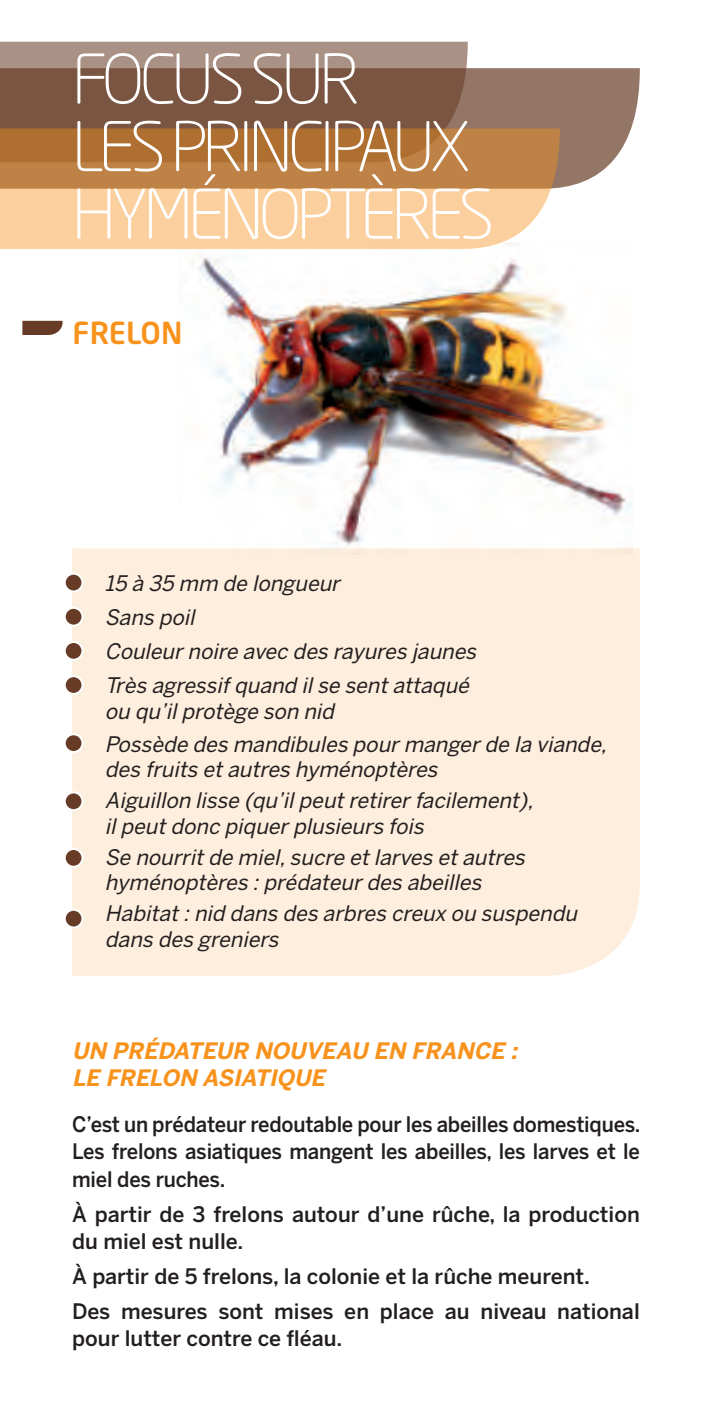
<style>
.page{position:relative;width:710px;height:1421px;background:#fff}
.page>*{position:absolute;margin:0;border:0;box-sizing:border-box;transform-origin:0 0}
.t1{font:300 67.5px/67.5px "Neo Sans Pro";letter-spacing:-.07em;color:#fff}
.t2{font:500 30px "Neo Sans Pro";color:#f7931d}
.t3{font:italic 700 22.5px/27px "Benton Sans";color:#f7931d}
.t4{font:italic 21.25px/34.2px "Benton Sans";color:#231f20}
.t5{font:500 21.25px/27.5px "Benton Sans";color:#231f20}
.t6{font:500 21.25px/27.5px "Benton Sans";color:#231f20;text-align:justify;scale:.95 1}
</style>
<div class="page">
<img style="left:191px;top:255px;width:441px;height:290px">
<div style="left:72px;top:548px;width:567px;height:427px;background:#fdeedd"></div>
<svg style="left:22px;top:321px;width:40px;height:14px"></svg>
<div style="left:65px;top:573px;width:17px;height:18px;background:#673b25;border-radius:50%"></div>
<div style="left:64px;top:572px;width:19px;height:20px;border:2px solid #fff;border-radius:50%"></div>
<div style="left:65px;top:607px;width:17px;height:18px;background:#673b25;border-radius:50%"></div>
<div style="left:64px;top:606px;width:19px;height:20px;border:2px solid #fff;border-radius:50%"></div>
<div style="left:65px;top:642px;width:17px;height:17px;background:#673b25;border-radius:50%"></div>
<div style="left:64px;top:641px;width:19px;height:19px;border:2px solid #fff;border-radius:50%"></div>
<div style="left:65px;top:676px;width:17px;height:18px;background:#673b25;border-radius:50%"></div>
<div style="left:64px;top:675px;width:19px;height:20px;border:2px solid #fff;border-radius:50%"></div>
<div style="left:65px;top:734px;width:17px;height:18px;background:#673b25;border-radius:50%"></div>
<div style="left:64px;top:733px;width:19px;height:20px;border:2px solid #fff;border-radius:50%"></div>
<div style="left:65px;top:792px;width:17px;height:18px;background:#673b25;border-radius:50%"></div>
<div style="left:64px;top:791px;width:19px;height:20px;border:2px solid #fff;border-radius:50%"></div>
<div style="left:65px;top:848px;width:17px;height:18px;background:#673b25;border-radius:50%"></div>
<div style="left:64px;top:847px;width:19px;height:20px;border:2px solid #fff;border-radius:50%"></div>
<div style="left:65px;top:909px;width:17px;height:18px;background:#673b25;border-radius:50%"></div>
<div style="left:64px;top:908px;width:19px;height:20px;border:2px solid #fff;border-radius:50%"></div>
<svg style="left:467px;top:68px;width:172px;height:120px;background:#a18779"></svg>
<svg style="left:0;top:42px;width:467px;height:86px;background:#886756"></svg>
<svg style="left:0;top:128px;width:559px;height:121px;background:#d8a570"></svg>
<h1 class="t1" style="left:72px;top:45px;width:423px">FOCUS SUR<br>LES PRINCIPAUX<br>HYMÉNOPTÈRES</h1>
<h2 class="t2" style="left:73px;top:314px;width:111px">FRELON</h2>
<p class="t4" style="left:105px;top:566px;width:378px">15 à 35 mm de longueur<br>Sans poil<br>Couleurnoire avec des rayures jaunes<br>Très agressifquand ilse sentattaqué</p>
<p class="t4" style="left:105px;top:694px;width:508px;line-height:32.5px">ou qu’ilprotège son nid<br>Possède des mandibules pourmangerde la viande,</p>
<p class="t4" style="left:105px;top:753px;width:435px;line-height:31px">des fruits etautres hyménoptères<br>Aiguillon lisse (qu’ilpeutretirerfacilement),</p>
<p class="t4" style="left:105px;top:810px;width:426px;line-height:31px">ilpeutdonc piquerplusieurs fois<br>Se nourritde miel,sucre etlarves etautres</p>
<p class="t4" style="left:105px;top:866px;width:478px;line-height:31px">hyménoptères :prédateurdes abeilles<br>Habitat:nid dans des arbres creux ou suspendu</p>
<p class="t4" style="left:105px;top:921px;width:180px">dans des greniers</p>
<p class="t3" style="left:72px;top:1036px;width:451px">UN PRÉDATEUR NOUVEAU EN FRANCE :<br>LE FRELON ASIATIQUE</p>
<p class="t6" style="left:72px;top:1109px;width:599px">C’est un prédateur redoutable pour les abeilles domestiques.<br>Les frelons asiatiques mangent les abeilles, les larves et le miel des ruches.</p>
<p class="t5" style="left:72px;top:1199px;width:568px">À partir de 3 frelons autour d’une rûche, la production du miel est nulle.</p>
<p class="t5" style="left:72px;top:1258px;width:568px;line-height:34.8px">À partir de 5 frelons, la colonie et la rûche meurent.<br>Des mesures sont mises en place au niveau national</p>
<p class="t5" style="left:72px;top:1324px;width:271px">pour lutter contre ce fléau.</p>
</div>
